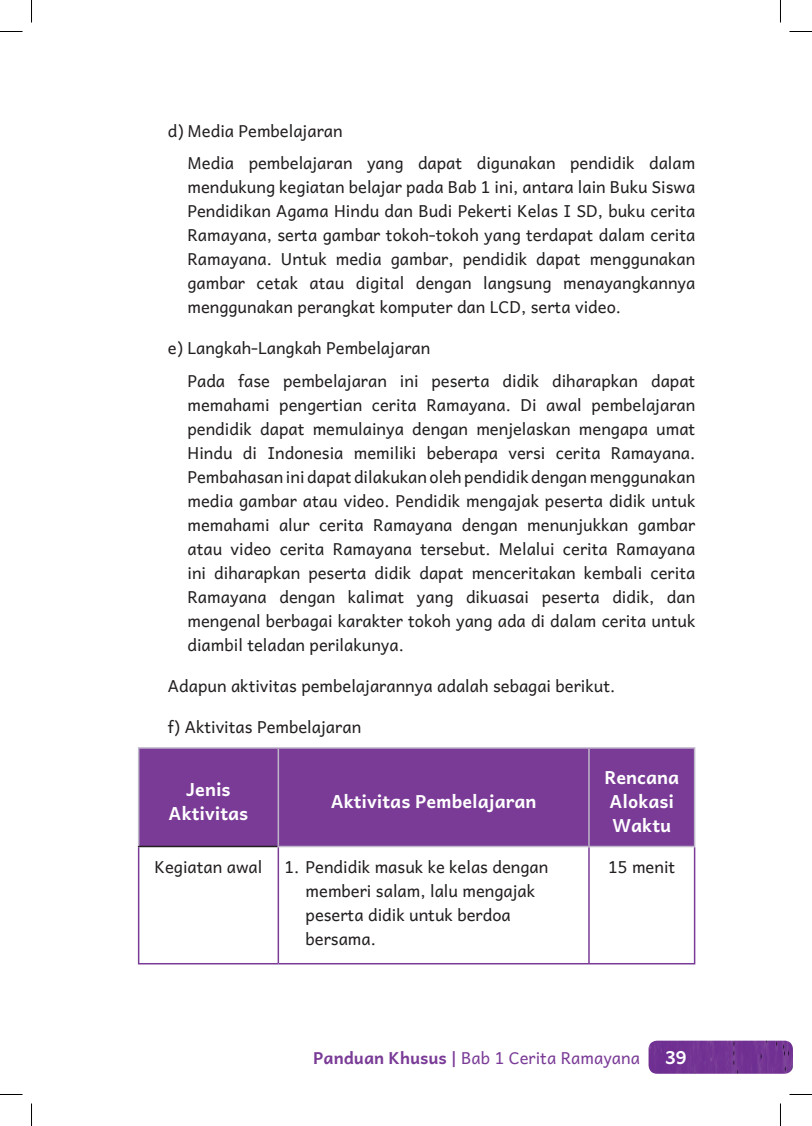
<style>
.page{position:relative;width:812px;height:1126px;background:#fff}
.page>*{position:absolute;margin:0;border:0;box-sizing:border-box;transform-origin:0 0}
.t1{font:700 18px/24px "Andika New Basic";color:#fff;text-align:center}
.t2{font:16.5px/24px "Andika New Basic";color:#231f20}
.t3{font:16.5px "Andika New Basic";color:#7a3b97}
.s1{font-weight:700}
</style>
<div class="page">
<img style="left:648px;top:1041px;width:144px;height:33px">
<div style="left:139px;top:749px;width:554px;height:97px;background:#7a3b97"></div>
<hr style="left:138px;top:846px;width:139px;height:1px;background:#231f20">
<hr style="left:138px;top:847px;width:1px;height:116px;background:#7a3b97">
<hr style="left:277px;top:847px;width:2px;height:116px;background:#7a3b97">
<hr style="left:588px;top:847px;width:1px;height:116px;background:#7a3b97">
<hr style="left:693px;top:847px;width:2px;height:116px;background:#7a3b97">
<hr style="left:138px;top:963px;width:140px;height:1px;background:#7a3b97">
<hr style="left:278px;top:963px;width:311px;height:1px;background:#7a3b97">
<hr style="left:589px;top:963px;width:106px;height:1px;background:#7a3b97">
<hr style="left:138px;top:747px;width:140px;height:2px;background:#bfb6ca">
<hr style="left:138px;top:749px;width:1px;height:97px;background:#bfb6ca">
<hr style="left:588px;top:749px;width:1px;height:97px;background:#bfb6ca">
<hr style="left:693px;top:749px;width:2px;height:97px;background:#bfb6ca">
<hr style="left:278px;top:747px;width:311px;height:2px;background:#bfb6ca">
<hr style="left:277px;top:749px;width:2px;height:97px;background:#bfb6ca">
<hr style="left:589px;top:747px;width:106px;height:2px;background:#bfb6ca">
<hr style="left:277px;top:846px;width:312px;height:1px;background:#bfb6ca">
<hr style="left:589px;top:846px;width:106px;height:1px;background:#bfb6ca">
<svg style="left:0;top:31px;width:22px;height:1px"></svg>
<svg style="left:789px;top:31px;width:22px;height:1px"></svg>
<svg style="left:0;top:1094px;width:22px;height:1px"></svg>
<svg style="left:789px;top:1094px;width:22px;height:1px"></svg>
<svg style="left:31px;top:0;width:1px;height:22px"></svg>
<svg style="left:31px;top:1103px;width:1px;height:23px"></svg>
<svg style="left:780px;top:0;width:1px;height:22px"></svg>
<svg style="left:780px;top:1103px;width:1px;height:23px"></svg>
<p class="t2" style="left:187px;top:114px;width:509px;line-height:32.5px;text-indent:-20px">d) Media Pembelajaran<br>Media pembelajaran yang dapat digunakan pendidik dalam</p>
<p class="t2" style="left:187px;top:174px;width:509px;text-align:justify">mendukung kegiatan belajar pada Bab 1 ini, antara lain Buku Siswa Pendidikan Agama Hindu dan Budi Pekerti Kelas I SD, buku cerita Ramayana, serta gambar tokoh-tokoh yang terdapat dalam cerita Ramayana. Untuk media gambar, pendidik dapat menggunakan gambar cetak atau digital dengan langsung menayangkannya menggunakan perangkat komputer dan LCD, serta video.</p>
<p class="t2" style="left:187px;top:331px;width:509px;line-height:32.5px;text-indent:-20px">e) Langkah-Langkah Pembelajaran<br>Pada fase pembelajaran ini peserta didik diharapkan dapat</p>
<p class="t2" style="left:187px;top:392px;width:509px;text-align:justify">memahami pengertian cerita Ramayana. Di awal pembelajaran pendidik dapat memulainya dengan menjelaskan mengapa umat Hindu di Indonesia memiliki beberapa versi cerita Ramayana.<br>Pembahasan ini dapat dilakukan oleh pendidik dengan menggunakan media gambar atau video. Pendidik mengajak peserta didik untuk memahami alur cerita Ramayana dengan menunjukkan gambar atau video cerita Ramayana tersebut. Melalui cerita Ramayana ini diharapkan peserta didik dapat menceritakan kembali cerita Ramayana dengan kalimat yang dikuasai peserta didik, dan mengenal berbagai karakter tokoh yang ada di dalam cerita untuk diambil teladan perilakunya.</p>
<p class="t2" style="left:168px;top:673px;width:449px">Adapun aktivitas pembelajarannya adalah sebagai berikut.</p>
<p class="t2" style="left:168px;top:714px;width:195px">f) Aktivitas Pembelajaran</p>
<p class="t1" style="left:168px;top:777px;width:81px">Jenis<br>Aktivitas</p>
<p class="t1" style="left:330px;top:789px;width:207px">Aktivitas Pembelajaran</p>
<p class="t1" style="left:604px;top:765px;width:76px;text-align:left">Rencana<br>Alokasi<br>Waktu</p>
<p class="t2" style="left:154px;top:854px;width:109px">Kegiatan awal</p>
<p class="t2" style="left:305px;top:854px;width:244px;text-indent:-21px">1. Pendidik masuk ke kelas dengan memberi salam, lalu mengajak peserta didik untuk berdoa bersama.</p>
<p class="t2" style="left:608px;top:854px;width:69px">15 menit</p>
<p class="t3" style="left:313px;top:1044px;width:328px"><span class="s1">Panduan Khusus |</span> Bab 1 Cerita Ramayana</p>
<p class="t1" style="left:665px;top:1045px;width:23px">39</p>
</div>
